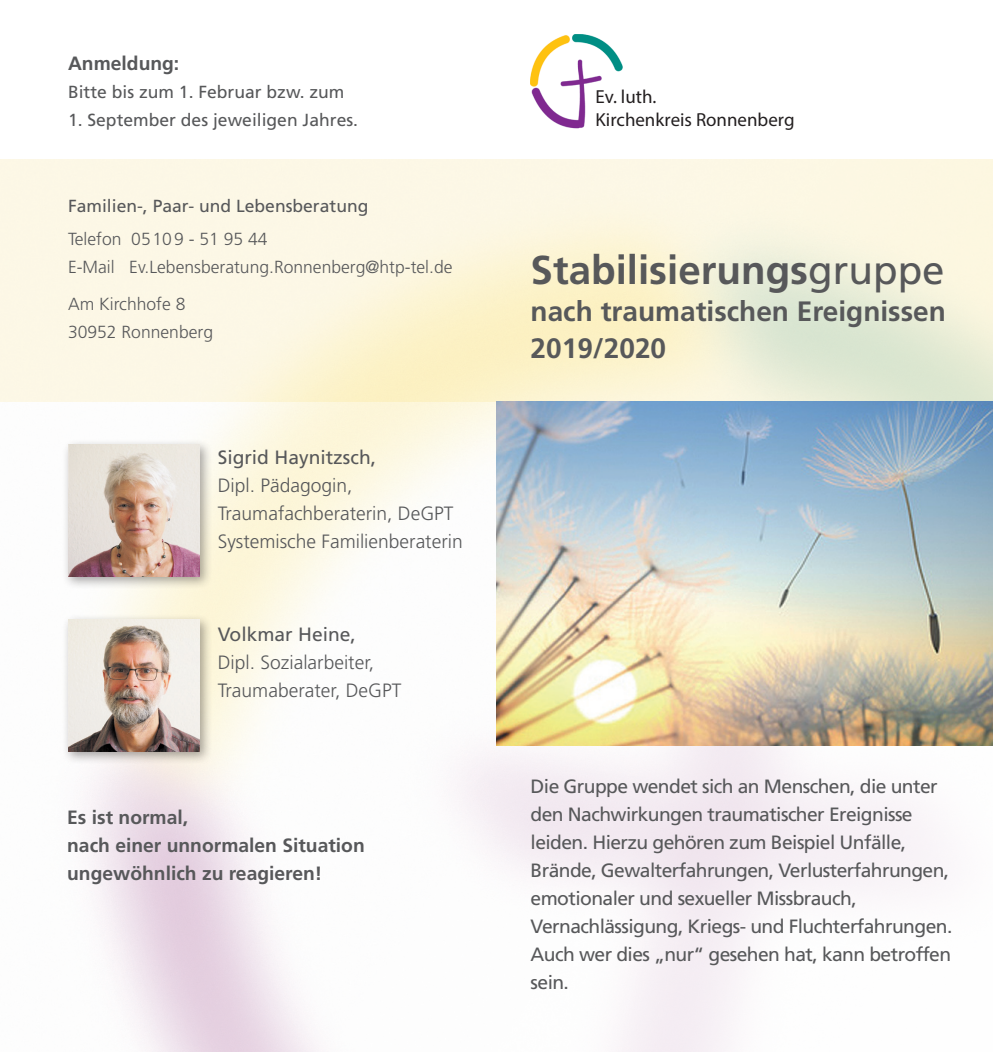
<style>
.page{position:relative;width:993px;height:1052px;background:#fff}
.page>*{position:absolute;margin:0;border:0;box-sizing:border-box;transform-origin:0 0}
.t1{font:700 40.25px "Frutiger";color:#57585a}
.t2{font:700 28px/36.8px "Frutiger";color:#57585a}
.t3{font:19.25px/28px "Frutiger";letter-spacing:-.03em;color:#57585a}
.t4{font:300 19.25px/28px "Frutiger";color:#57585a}
.t5{font:700 19.25px/28px "Frutiger";color:#57585a}
.t6{font:19.25px "Frutiger";color:#57585a}
.t7{font:18.9px/22.8px "Myriad Pro";color:#231f20}
.t8{font:300 17.5px/28px "Frutiger";color:#57585a}
.t9{font:17.5px "Frutiger";color:#57585a}
.s1{font-weight:400}
</style>
<div class="page">
<img style="left:0;top:160px;width:992px;height:892px">
<img style="left:530px;top:35px;width:93px;height:94px">
<img style="left:496px;top:402px;width:496px;height:343px">
<div style="left:62px;top:439px;width:151px;height:151px;background:#231f20;opacity:.4"></div>
<img style="left:68px;top:445px;width:132px;height:131px">
<div style="left:62px;top:614px;width:151px;height:151px;background:#231f20;opacity:.4"></div>
<img style="left:68px;top:620px;width:132px;height:131px">
<p class="t5" style="left:68px;top:49px;width:113px">Anmeldung:</p>
<p class="t9" style="left:68px;top:81px;width:278px">Bitte bis zum 1. Februar bzw. zum</p>
<p class="t9" style="left:68px;top:109px;width:291px">1. September des jeweiligen Jahres.</p>
<p class="t9" style="left:68px;top:196px;width:302px">Familien-, Paar- und Lebensberatung</p>
<p class="t8" style="left:68px;top:225px;width:386px">Telefon 05109 - 51 95 44<br>E-Mail Ev.Lebensberatung.Ronnenberg@htp-tel.de</p>
<p class="t8" style="left:68px;top:290px;width:146px">Am Kirchhofe 8<br>30952 Ronnenberg</p>
<p class="t6" style="left:218px;top:446px;width:160px">Sigrid Haynitzsch,</p>
<p class="t4" style="left:218px;top:471px;width:246px">Dipl. Pädagogin,<br>Traumafachberaterin, DeGPT<br>Systemische Familienberaterin</p>
<p class="t6" style="left:218px;top:622px;width:140px">Volkmar Heine,</p>
<p class="t4" style="left:218px;top:648px;width:185px">Dipl. Sozialarbeiter,<br>Traumaberater, DeGPT</p>
<p class="t5" style="left:67px;top:803px;width:299px">Es ist normal,<br>nach einer unnormalen Situation ungewöhnlich zu reagieren!</p>
<p class="t7" style="left:595px;top:85px;width:200px">Ev. luth.<br>Kirchenkreis Ronnenberg</p>
<h1 class="t1" style="left:530px;top:247px;width:415px">Stabilisierungs<span class="s1">gruppe</span></h1>
<h2 class="t2" style="left:530px;top:293px;width:416px">nach traumatischen Ereignissen<br>2019/2020</h2>
<p class="t3" style="left:530px;top:771px;width:423px">Die Gruppe wendet sich an Menschen, die unter den Nachwirkungen traumatischer Ereignisse leiden. Hierzu gehören zum Beispiel Unfälle, Brände, Gewalterfahrungen, Verlusterfahrungen, emotionaler und sexueller Missbrauch, Vernachlässigung, Kriegs- und Fluchterfahrungen.<br>Auch wer dies „nur“ gesehen hat, kann betroffen sein.</p>
</div>
